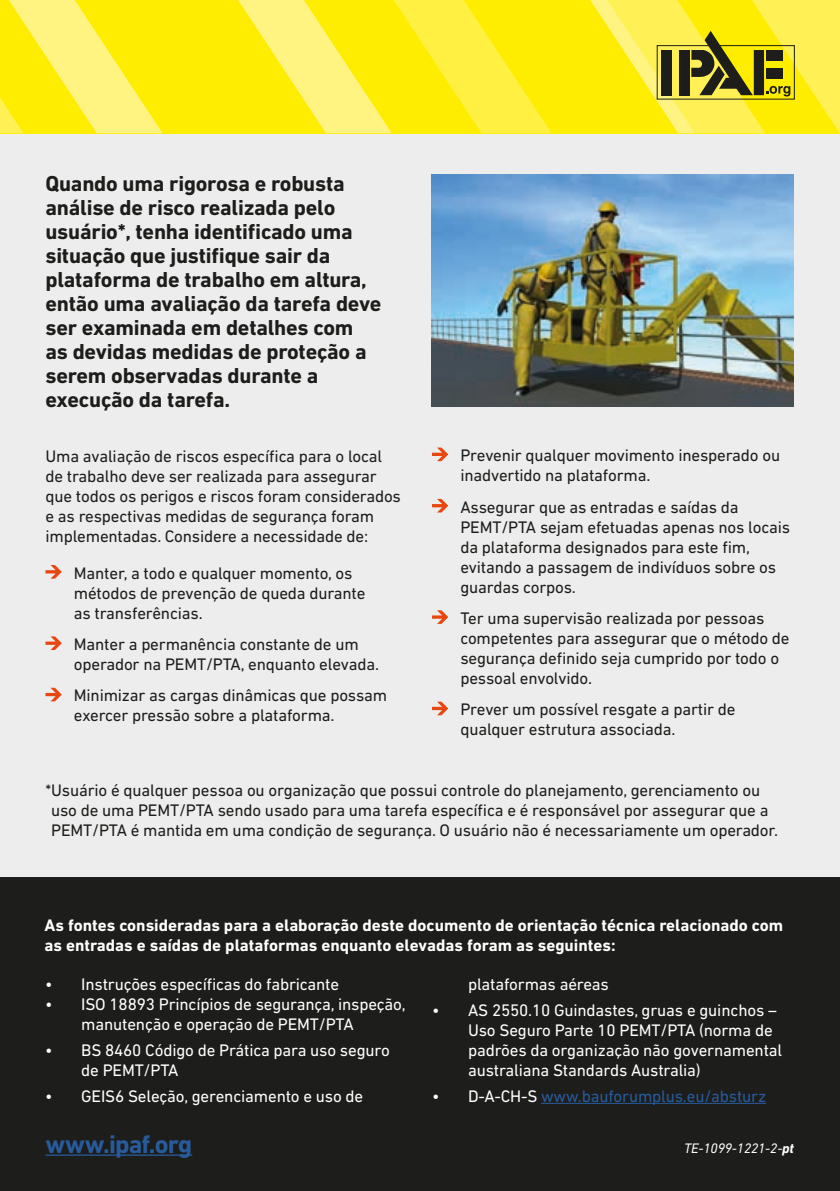
<style>
.page{position:relative;width:840px;height:1191px;background:#fff}
.page>*{position:absolute;margin:0;border:0;box-sizing:border-box;transform-origin:0 0}
.t1{font:700 26px "DIN Next LT Pro";letter-spacing:-.03em;color:#275b9c}
.t2{font:700 22px/24px "DIN Next LT Pro";letter-spacing:-.01em;color:#1d1d1b}
.t3{font:17px/20px "DIN Next LT Pro";letter-spacing:-.01em;color:#1d1d1b}
.t4{font:17px/20px "DIN Next LT Pro";letter-spacing:-.01em;color:#fff}
.t5{font:700 17px/20px "DIN Next LT Pro";color:#fff}
.t6{font:17px "DIN Next LT Pro";letter-spacing:-.01em;color:#275b9c}
.t7{font:italic 14px "DIN Next LT Pro";letter-spacing:-.01em;color:#fff}
.s1{color:#fff}
.s2{font-weight:700}
</style>
<div class="page">
<div style="left:0;top:0;width:839px;height:1089px;background:#ededed"></div>
<div style="left:0;top:877px;width:839px;height:314px;background:#1d1d1b"></div>
<img style="left:431px;top:174px;width:362px;height:232px">
<div style="left:0;top:0;width:839px;height:133px;background:#ffed00"></div>
<svg style="left:0;top:0;width:162px;height:133px"></svg>
<svg style="left:238px;top:0;width:313px;height:133px"></svg>
<hr style="left:45px;top:1154px;width:147px;height:1px;background:#275b9c">
<svg style="left:590px;top:0;width:249px;height:133px"></svg>
<hr style="left:541px;top:1103px;width:224px;height:1px;background:#275b9c">
<svg style="left:45px;top:565px;width:17px;height:13px"></svg>
<svg style="left:45px;top:636px;width:17px;height:14px"></svg>
<svg style="left:45px;top:688px;width:17px;height:13px"></svg>
<svg style="left:432px;top:447px;width:16px;height:14px"></svg>
<svg style="left:432px;top:499px;width:16px;height:13px"></svg>
<svg style="left:432px;top:610px;width:16px;height:14px"></svg>
<svg style="left:432px;top:701px;width:16px;height:14px"></svg>
<p class="t2" style="left:45px;top:171px;width:337px">Quando uma rigorosa e robusta análise de risco realizada pelo usuário*, tenha identificado uma situação que justifique sair da plataforma de trabalho em altura, então uma avaliação da tarefa deve ser examinada em detalhes com as devidas medidas de proteção a serem observadas durante a execução da tarefa.</p>
<p class="t3" style="left:45px;top:445px;width:357px">Uma avaliação de riscos específica para o local de trabalho deve ser realizada para assegurar que todos os perigos e riscos foram considerados e as respectivas medidas de segurança foram implementadas. Considere a necessidade de:</p>
<p class="t3" style="left:74px;top:562px;width:293px">Manter, a todo e qualquer momento, os métodos de prevenção de queda durante as transferências.</p>
<p class="t3" style="left:74px;top:634px;width:306px">Manter a permanência constante de um operador na PEMT/PTA, enquanto elevada.</p>
<p class="t3" style="left:74px;top:685px;width:315px">Minimizar as cargas dinâmicas que possam exercer pressão sobre a plataforma.</p>
<p class="t3" style="left:460px;top:445px;width:321px">Prevenir qualquer movimento inesperado ou inadvertido na plataforma.</p>
<p class="t3" style="left:460px;top:496px;width:331px">Assegurar que as entradas e saídas da PEMT/PTA sejam efetuadas apenas nos locais da plataforma designados para este fim, evitando a passagem de indivíduos sobre os guardas corpos.</p>
<p class="t3" style="left:460px;top:608px;width:330px">Ter uma supervisão realizada por pessoas competentes para assegurar que o método de segurança definido seja cumprido por todo o pessoal envolvido.</p>
<p class="t3" style="left:460px;top:699px;width:276px">Prever um possível resgate a partir de qualquer estrutura associada.</p>
<p class="t3" style="left:51px;top:780px;width:728px;text-indent:-6px">*Usuário é qualquer pessoa ou organização que possui controle do planejamento, gerenciamento ou uso de uma PEMT/PTA sendo usado para uma tarefa específica e é responsável por assegurar que a<br>PEMT/PTA é mantida em uma condição de segurança. O usuário não é necessariamente um operador.</p>
<p class="t5" style="left:44px;top:915px;width:739px">As fontes consideradas para a elaboração deste documento de orientação técnica relacionado com as entradas e saídas de plataformas enquanto elevadas foram as seguintes:</p>
<p class="t4" style="left:45px;top:974px;width:295px">• Instruções específicas do fabricante</p>
<p class="t4" style="left:81px;top:994px;width:326px;text-indent:-36px">• ISO 18893 Princípios de segurança, inspeção, manutenção e operação de PEMT/PTA</p>
<p class="t4" style="left:81px;top:1040px;width:310px;text-indent:-36px">• BS 8460 Código de Prática para uso seguro de PEMT/PTA</p>
<p class="t4" style="left:45px;top:1085px;width:319px">• GEIS6 Seleção, gerenciamento e uso de</p>
<h1 class="t1" style="left:45px;top:1128px;width:148px">www.ipaf.org</h1>
<p class="t4" style="left:468px;top:974px;width:142px">plataformas aéreas</p>
<p class="t4" style="left:468px;top:1000px;width:315px;text-indent:-36px">• AS 2550.10 Guindastes, gruas e guinchos – Uso Seguro Parte 10 PEMT/PTA (norma de padrões da organização não governamental australiana Standards Australia)</p>
<p class="t6" style="left:432px;top:1086px;width:335px"><span class="s1">• D-A-CH-S</span> www.bauforumplus.eu/absturz</p>
<p class="t7" style="left:683px;top:1140px;width:111px">TE-1099-1221-2-<span class="s2">pt</span></p>
</div>
